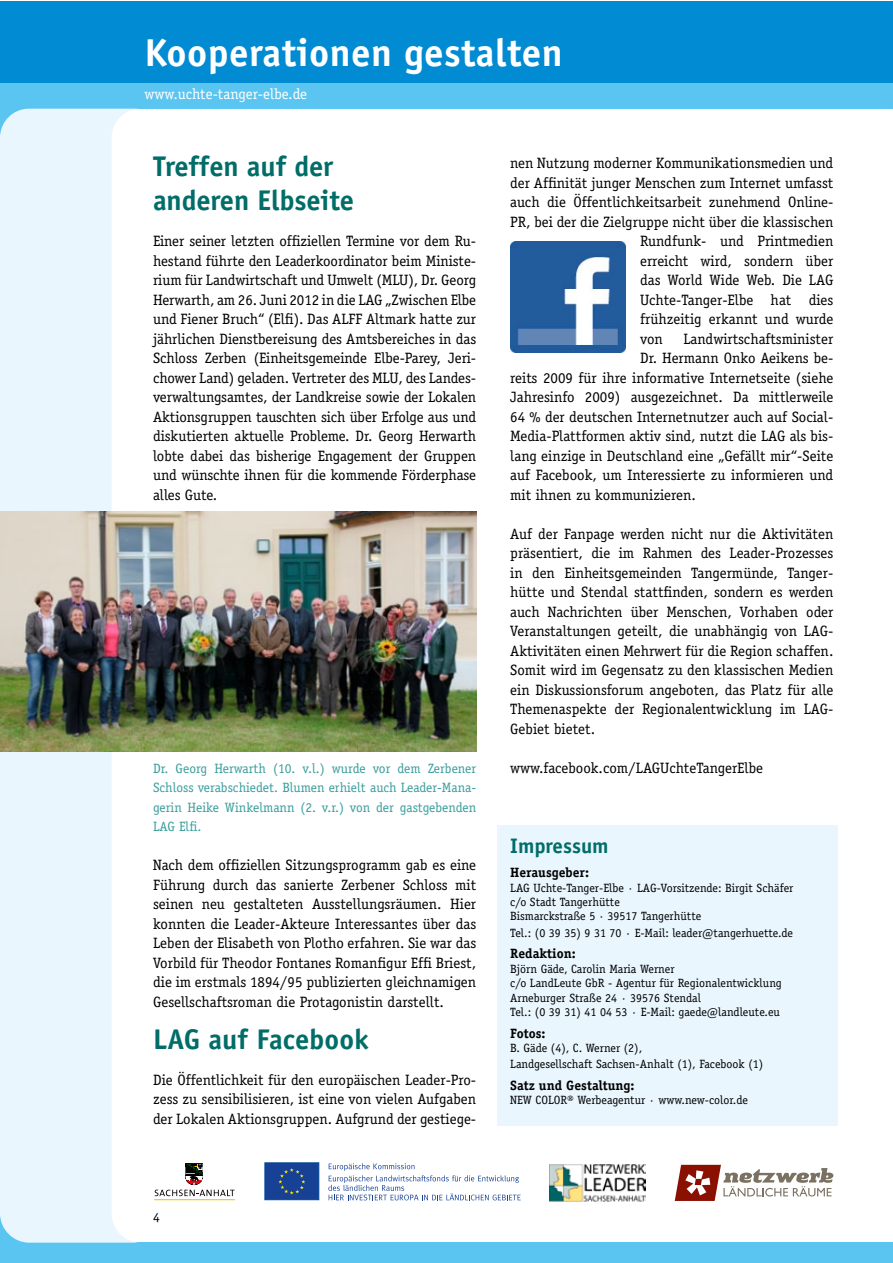
<style>
.page{position:relative;width:893px;height:1263px;background:#fff}
.page>*{position:absolute;margin:0;border:0;box-sizing:border-box;transform-origin:0 0}
.t1{font:700 39px "Officina Sans";letter-spacing:.01em;color:#fff}
.t2{font:700 28.5px/34.2px "Officina Sans";letter-spacing:-.005em;color:#006d68}
.t3{font:700 21px "Officina Sans";color:#006d68}
.t4{font:15px/19.5px "Officina Serif";color:#000;text-align:justify}
.t5{font:15px "Officina Serif";color:#fff}
.t6{font:13.5px/19.5px "Officina Serif";color:#399e9c;text-align:justify}
.t7{font:700 13.5px "Officina Serif";color:#000}
.t8{font:13.5px "Officina Sans";color:#000}
.t9{font:12px/14.4px "Officina Serif";color:#000}
</style>
<div class="page">
<div style="left:0;top:1242px;width:892px;height:21px;background:#5bc5f2"></div>
<div style="left:0;top:83px;width:892px;height:26px;background:#5bc5f2"></div>
<div style="left:0;top:1px;width:892px;height:82px;background:#008bd2"></div>
<svg style="left:0;top:109px;width:138px;height:1134px;fill:#eaf6fe"></svg>
<div style="left:497px;top:825px;width:341px;height:300px;background:#eaf6fe"></div>
<img style="left:510px;top:241px;width:116px;height:111px">
<svg style="left:328px;top:1163px;width:193px;height:37px"></svg>
<div style="left:265px;top:1163px;width:54px;height:37px;background:#164194"></div>
<div style="left:265px;top:1163px;width:54px;height:37px;border:1px solid #004996"></div>
<svg style="left:278px;top:1168px;width:27px;height:26px"></svg>
<svg style="left:155px;top:1163px;width:80px;height:33px"></svg>
<hr style="left:154px;top:1199px;width:81px;height:1px;background:#ebbd00">
<img style="left:549px;top:1164px;width:97px;height:38px">
<svg style="left:675px;top:1165px;width:158px;height:36px"></svg>
<img style="left:0;top:511px;width:476px;height:241px">
<h1 class="t1" style="left:145px;top:28px;width:420px">Kooperationen gestalten</h1>
<p class="t5" style="left:145px;top:85px;width:164px">www.uchte-tanger-elbe.de</p>
<h2 class="t2" style="left:153px;top:148px;width:203px">Treffen auf der anderen Elbseite</h2>
<p class="t4" style="left:153px;top:231px;width:325px">Einer seiner letzten offiziellen Termine vor dem Ru&shy;hestand führte den Leaderkoordinator beim Ministe&shy;rium für Landwirtschaft und Umwelt (MLU), Dr. Georg Herwarth, am 26. Juni 2012 in die LAG „Zwischen Elbe und Fiener Bruch“ (Elfi). Das ALFF Altmark hatte zur jährlichen Dienstbereisung des Amtsbereiches in das Schloss Zerben (Einheitsgemeinde Elbe-Parey, Jeri&shy;chower Land) geladen. Vertreter des MLU, des Landes&shy;verwaltungsamtes, der Landkreise sowie der Lokalen Aktionsgruppen tauschten sich über Erfolge aus und diskutierten aktuelle Probleme. Dr. Georg Herwarth lobte dabei das bisherige Engagement der Gruppen und wünschte ihnen für die kommende Förderphase alles Gute.</p>
<p class="t6" style="left:153px;top:758px;width:325px">Dr. Georg Herwarth (10. v.l.) wurde vor dem Zerbener Schloss verabschiedet. Blumen erhielt auch Leader-Mana&shy;gerin Heike Winkelmann (2. v.r.) von der gastgebenden LAG Elfi.</p>
<p class="t4" style="left:153px;top:855px;width:325px">Nach dem offiziellen Sitzungsprogramm gab es eine Führung durch das sanierte Zerbener Schloss mit seinen neu gestalteten Ausstellungsräumen. Hier konnten die Leader-Akteure Interessantes über das Leben der Elisabeth von Plotho erfahren. Sie war das Vorbild für Theodor Fontanes Romanfigur Effi Briest, die im erstmals 1894/95 publizierten gleichnamigen Gesellschaftsroman die Protagonistin darstellt.</p>
<h2 class="t2" style="left:153px;top:1022px;width:217px">LAG auf Facebook</h2>
<p class="t4" style="left:153px;top:1070px;width:325px">Die Öffentlichkeit für den europäischen Leader-Pro&shy;zess zu sensibilisieren, ist eine von vielen Aufgaben der Lokalen Aktionsgruppen. Aufgrund der gestiege-</p>
<p class="t4" style="left:510px;top:153px;width:325px">nen Nutzung moderner Kommunikationsmedien und</p>
<p class="t4" style="left:510px;top:173px;width:325px">der Affinität junger Menschen zum Internet umfasst</p>
<p class="t4" style="left:510px;top:192px;width:325px">auch die Öffentlichkeitsarbeit zunehmend Online-</p>
<p class="t4" style="left:510px;top:212px;width:325px">PR, bei der die Zielgruppe nicht über die klassischen</p>
<p class="t4" style="left:640px;top:231px;width:195px">Rundfunk- und Printmedien</p>
<p class="t4" style="left:640px;top:251px;width:195px">erreicht wird, sondern über</p>
<p class="t4" style="left:640px;top:270px;width:195px">das World Wide Web. Die LAG</p>
<p class="t4" style="left:640px;top:290px;width:195px">Uchte-Tanger-Elbe hat dies</p>
<p class="t4" style="left:640px;top:309px;width:195px">frühzeitig erkannt und wurde</p>
<p class="t4" style="left:640px;top:329px;width:24px">von</p>
<p class="t4" style="left:683px;top:329px;width:152px">Landwirtschaftsminister</p>
<p class="t4" style="left:640px;top:348px;width:195px">Dr. Hermann Onko Aeikens be-</p>
<p class="t4" style="left:510px;top:368px;width:325px">reits 2009 für ihre informative Internetseite (siehe</p>
<p class="t4" style="left:510px;top:387px;width:325px">Jahresinfo 2009) ausgezeichnet. Da mittlerweile</p>
<p class="t4" style="left:510px;top:407px;width:325px">64 % der deutschen Internetnutzer auch auf Social-</p>
<p class="t4" style="left:510px;top:426px;width:325px">Media-Plattformen aktiv sind, nutzt die LAG als bis-</p>
<p class="t4" style="left:510px;top:446px;width:325px">lang einzige in Deutschland eine „Gefällt mir“-Seite</p>
<p class="t4" style="left:510px;top:465px;width:325px">auf Facebook, um Interessierte zu informieren und</p>
<p class="t4" style="left:510px;top:485px;width:187px">mit ihnen zu kommunizieren.</p>
<p class="t4" style="left:510px;top:524px;width:325px">Auf der Fanpage werden nicht nur die Aktivitäten präsentiert, die im Rahmen des Leader-Prozesses in den Einheitsgemeinden Tangermünde, Tanger&shy;hütte und Stendal stattfinden, sondern es werden auch Nachrichten über Menschen, Vorhaben oder Veranstaltungen geteilt, die unabhängig von LAG-Aktivitäten einen Mehrwert für die Region schaffen.<br>Somit wird im Gegensatz zu den klassischen Medien ein Diskussionsforum angeboten, das Platz für alle Themenaspekte der Regionalentwicklung im LAG-Gebiet bietet.</p>
<p class="t4" style="left:510px;top:758px;width:254px">www.facebook.com/LAGUchteTangerElbe</p>
<h3 class="t3" style="left:510px;top:832px;width:100px">Impressum</h3>
<p class="t7" style="left:510px;top:864px;width:80px">Herausgeber:</p>
<p class="t9" style="left:510px;top:880px;width:285px">LAG Uchte-Tanger-Elbe · LAG-Vorsitzende: Birgit Schäfer c/o Stadt Tangerhütte<br>Bismarckstraße 5 · 39517 Tangerhütte</p>
<p class="t9" style="left:510px;top:925px;width:284px">Tel.: (0 39 35) 9 31 70 · E-Mail: leader@tangerhuette.de</p>
<p class="t7" style="left:510px;top:945px;width:67px">Redaktion:</p>
<p class="t9" style="left:510px;top:961px;width:273px">Björn Gäde, Carolin Maria Werner<br>c/o LandLeute GbR - Agentur für Regionalentwicklung Arneburger Straße 24 · 39576 Stendal<br>Tel.: (0 39 31) 41 04 53 · E-Mail: gaede@landleute.eu</p>
<p class="t7" style="left:510px;top:1025px;width:37px">Fotos:</p>
<p class="t9" style="left:510px;top:1040px;width:254px;line-height:16.2px">B. Gäde (4), C. Werner (2),<br>Landgesellschaft Sachsen-Anhalt (1), Facebook (1)</p>
<p class="t7" style="left:510px;top:1077px;width:126px">Satz und Gestaltung:</p>
<p class="t9" style="left:510px;top:1093px;width:239px">NEW COLOR® Werbeagentur · www.new-color.de</p>
<p class="t8" style="left:153px;top:1209px;width:8px">4</p>
</div>
